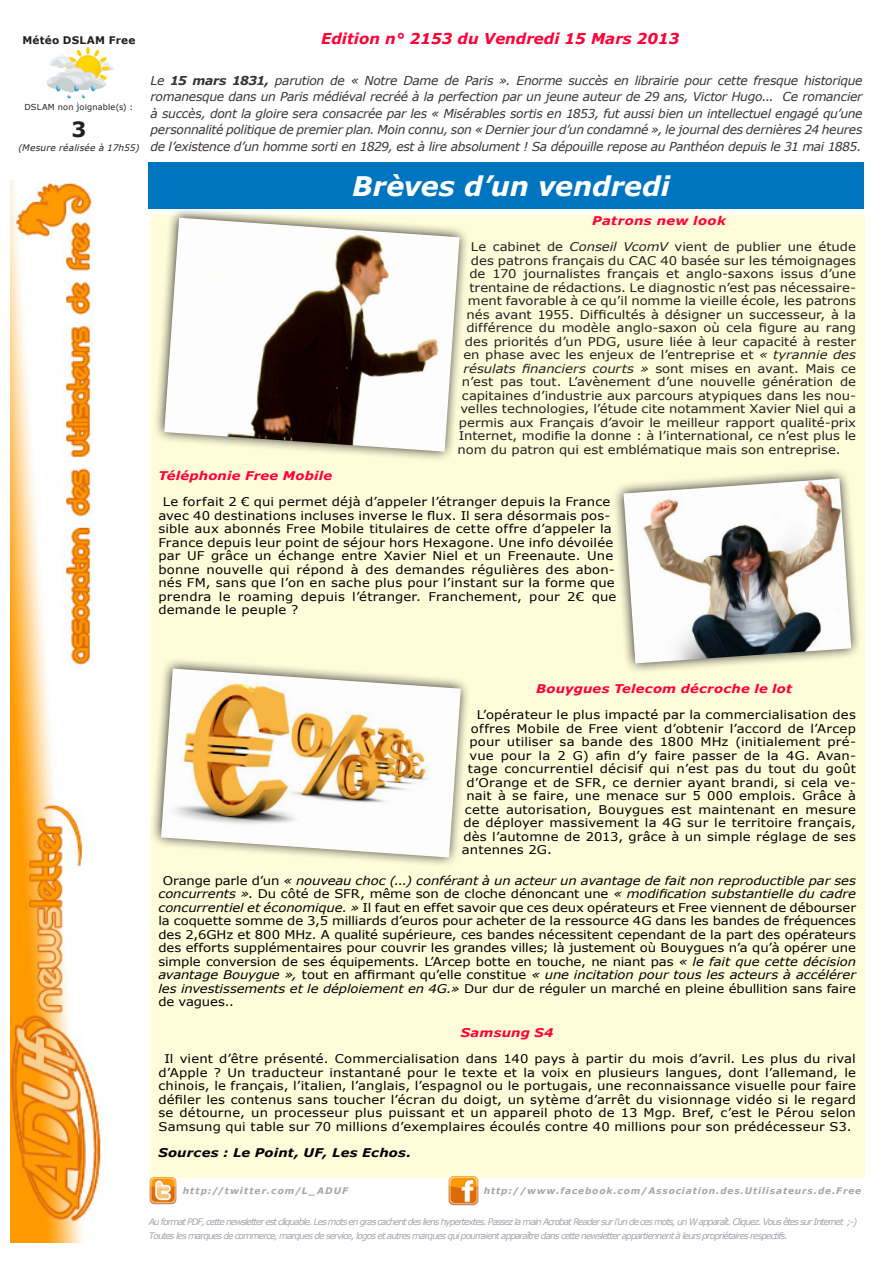
<style>
.page{position:relative;width:893px;height:1263px;background:#fff}
.page>*{position:absolute;margin:0;border:0;box-sizing:border-box;transform-origin:0 0}
.t1{font:italic 700 27px "Verdana";letter-spacing:-.01em;color:#fff}
.t2{font:700 21px "Verdana";color:#231f20}
.t3{font:italic 700 15px "Verdana";color:#ff0038}
.t4{font:italic 12.3px/16.5px "Verdana";letter-spacing:-.025em;color:#393436;text-align:justify}
.t5{font:12px/13.5px "Verdana";letter-spacing:.01em;color:#000;scale:1.1 1}
.t6{font:12px "Verdana";letter-spacing:-.005em;color:#231f20;scale:1.1 1}
.t7{font:italic 700 12px "Verdana";letter-spacing:.015em;color:#ff0038;scale:1.1 1}
.t8{font:italic 12px "Verdana";color:#231f20;scale:1.1 1}
.t9{font:italic 700 12px "Verdana";letter-spacing:.01em;color:#000;scale:1.1 1}
.t10{font:700 10.5px "Verdana";letter-spacing:.025em;color:#231f20}
.t11{font:italic 9px "Verdana";letter-spacing:-.1em;color:#a8a3ac}
.t12{font:italic 700 9px "Verdana";letter-spacing:.1em;color:#a8a3ac}
.t13{font:italic 700 9px "Verdana";letter-spacing:.125em;color:#a8a3ac}
.t14{font:italic 9px "Verdana";letter-spacing:.02em;color:#231f20}
.t15{font:8.25px "Verdana";letter-spacing:.02em;color:#231f20}
.s1{font-weight:700}
.s2{font-style:italic}
.s3{font-style:normal}
</style>
<div class="page">
<div style="left:150px;top:216px;width:714px;height:962px;background:#fffcda"></div>
<img style="left:11px;top:181px;width:90px;height:1062px">
<img style="left:149px;top:1177px;width:28px;height:28px">
<img style="left:449px;top:1177px;width:29px;height:29px">
<div style="left:148px;top:162px;width:715px;height:46px;background:#0075bf"></div>
<img style="left:47px;top:47px;width:67px;height:56px">
<svg style="left:152px;top:208px;width:320px;height:251px"></svg>
<img style="left:164px;top:218px;width:296px;height:234px">
<svg style="left:615px;top:470px;width:244px;height:201px"></svg>
<img style="left:623px;top:478px;width:228px;height:185px">
<svg style="left:153px;top:660px;width:315px;height:205px"></svg>
<img style="left:161px;top:668px;width:300px;height:189px">
<p class="t10" style="left:22px;top:33px;width:114px">Météo DSLAM Free</p>
<p class="t15" style="left:24px;top:102px;width:110px">DSLAM non joignable(s) :</p>
<p class="t2" style="left:71px;top:115px;width:16px">3</p>
<p class="t14" style="left:18px;top:141px;width:123px">(Mesure réalisée à 17h55)</p>
<p class="t3" style="left:321px;top:28px;width:360px">Edition n° 2153 du Vendredi 15 Mars 2013</p>
<p class="t4" style="left:151px;top:72px;width:713px">Le <span class="s1">15 mars 1831,</span> parution de « Notre Dame de Paris ». Enorme succès en librairie pour cette fresque historique romanesque dans un Paris médiéval recréé à la perfection par un jeune auteur de 29 ans, Victor Hugo... Ce romancier à succès, dont la gloire sera consacrée par les « Misérables sortis en 1853, fut aussi bien un intellectuel engagé qu’une personnalité politique de premier plan. Moin connu, son « Dernier jour d’un condamné », le journal des dernières 24 heures de l’existence d’un homme sorti en 1829, est à lire absolument ! Sa dépouille repose au Panthéon depuis le 31 mai 1885.</p>
<p class="t1" style="left:352px;top:167px;width:319px">Brèves d’un vendredi</p>
<p class="t7" style="left:592px;top:212px;width:123px">Patrons new look</p>
<p class="t6" style="left:471px;top:239px;width:352px">Le cabinet de <span class="s2">Conseil VcomV</span> vient de publier une étude</p>
<p class="t6" style="left:471px;top:252px;width:352px">des patrons français du CAC 40 basée sur les témoignages</p>
<p class="t6" style="left:469px;top:266px;width:353px">de 170 journalistes français et anglo-saxons issus d’une</p>
<p class="t6" style="left:469px;top:279px;width:353px">trentaine de rédactions. Le diagnostic n’est pas nécessaire-</p>
<p class="t6" style="left:468px;top:293px;width:354px">ment favorable à ce qu’il nomme la vieille école, les patrons</p>
<p class="t6" style="left:466px;top:306px;width:356px">nés avant 1955. Difficultés à désigner un successeur, à la</p>
<p class="t6" style="left:466px;top:320px;width:356px">différence du modèle anglo-saxon où cela figure au rang</p>
<p class="t6" style="left:465px;top:333px;width:357px">des priorités d’un PDG, usure liée à leur capacité à rester</p>
<p class="t6" style="left:463px;top:347px;width:358px">en phase avec les enjeux de l’entreprise et <span class="s2">« tyrannie des</span></p>
<p class="t8" style="left:463px;top:360px;width:358px">résulats financiers courts » <span class="s3">sont mises en avant. Mais ce</span></p>
<p class="t6" style="left:462px;top:374px;width:360px">n’est pas tout. L’avènement d’une nouvelle génération de</p>
<p class="t6" style="left:462px;top:387px;width:360px">capitaines d’industrie aux parcours atypiques dans les nou-</p>
<p class="t6" style="left:460px;top:401px;width:361px">velles technologies, l’étude cite notamment Xavier Niel qui a</p>
<p class="t6" style="left:459px;top:414px;width:363px">permis aux Français d’avoir le meilleur rapport qualité-prix</p>
<p class="t6" style="left:459px;top:428px;width:363px">Internet, modifie la donne : à l’international, ce n’est plus le</p>
<p class="t6" style="left:457px;top:441px;width:350px">nom du patron qui est emblématique mais son entreprise.</p>
<p class="t7" style="left:158px;top:467px;width:159px">Téléphonie Free Mobile</p>
<p class="t5" style="left:158px;top:495px;width:418px;text-indent:4px">Le forfait 2 € qui permet déjà d’appeler l’étranger depuis la France avec 40 destinations incluses inverse le flux. Il sera désormais pos&shy;sible aux abonnés Free Mobile titulaires de cette offre d’appeler la France depuis leur point de séjour hors Hexagone. Une info dévoilée par UF grâce un échange entre Xavier Niel et un Freenaute. Une bonne nouvelle qui répond à des demandes régulières des abon&shy;nés FM, sans que l’on en sache plus pour l’instant sur la forme que prendra le roaming depuis l’étranger. Franchement, pour 2€ que demande le peuple ?</p>
<p class="t7" style="left:536px;top:680px;width:234px">Bouygues Telecom décroche le lot</p>
<p class="t5" style="left:477px;top:708px;width:346px">L’opérateur le plus impacté par la commercialisation des</p>
<p class="t5" style="left:471px;top:722px;width:352px">offres Mobile de Free vient d’obtenir l’accord de l’Arcep</p>
<p class="t5" style="left:469px;top:735px;width:353px">pour utiliser sa bande des 1800 MHz (initialement pré-</p>
<p class="t5" style="left:469px;top:749px;width:353px">vue pour la 2 G) afin d’y faire passer de la 4G. Avan-</p>
<p class="t5" style="left:468px;top:762px;width:354px">tage concurrentiel décisif qui n’est pas du tout du goût</p>
<p class="t5" style="left:466px;top:776px;width:356px">d’Orange et de SFR, ce dernier ayant brandi, si cela ve-</p>
<p class="t5" style="left:466px;top:789px;width:356px">nait à se faire, une menace sur 5 000 emplois. Grâce à</p>
<p class="t5" style="left:465px;top:803px;width:357px">cette autorisation, Bouygues est maintenant en mesure</p>
<p class="t5" style="left:463px;top:816px;width:358px">de déployer massivement la 4G sur le territoire français,</p>
<p class="t5" style="left:463px;top:830px;width:358px">dès l’automne de 2013, grâce à un simple réglage de ses</p>
<p class="t5" style="left:462px;top:843px;width:83px">antennes 2G.</p>
<p class="t5" style="left:158px;top:874px;width:636px;text-align:justify;text-indent:4px">Orange parle d’un <span class="s2">« nouveau choc (...) conférant à un acteur un avantage de fait non reproductible par ses concurrents »</span>. Du côté de SFR, même son de cloche dénoncant une <span class="s2">« modification substantielle du cadre concurrentiel et économique. »</span> Il faut en effet savoir que ces deux opérateurs et Free viennent de débourser la coquette somme de 3,5 milliards d’euros pour acheter de la ressource 4G dans les bandes de fréquences des 2,6GHz et 800 MHz. A qualité supérieure, ces bandes nécessitent cependant de la part des opérateurs des efforts supplémentaires pour couvrir les grandes villes; là justement où Bouygues n’a qu’à opérer une simple conversion de ses équipements. L’Arcep botte en touche, ne niant pas <span class="s2">« le fait que cette décision avantage Bouygue »,</span> tout en affirmant qu’elle constitue <span class="s2">« une incitation pour tous les acteurs à accélérer les investissements et le déploiement en 4G.»</span> Dur dur de réguler un marché en pleine ébullition sans faire de vagues..</p>
<p class="t7" style="left:461px;top:1024px;width:86px">Samsung S4</p>
<p class="t5" style="left:158px;top:1052px;width:636px;text-align:center">Il vient d’être présenté. Commercialisation dans 140 pays à partir du mois d’avril. Les plus du rival d’Apple ? Un traducteur instantané pour le texte et la voix en plusieurs langues, dont l’allemand, le chinois, le français, l’italien, l’anglais, l’espagnol ou le portugais, une reconnaissance visuelle pour faire défiler les contenus sans toucher l’écran du doigt, un sytème d’arrêt du visionnage vidéo si le regard se détourne, un processeur plus puissant et un appareil photo de 13 Mgp. Bref, c’est le Pérou selon Samsung qui table sur 70 millions d’exemplaires écoulés contre 40 millions pour son prédécesseur S3.</p>
<p class="t9" style="left:158px;top:1144px;width:231px">Sources : Le Point, UF, Les Echos.</p>
<p class="t13" style="left:183px;top:1184px;width:167px">http://twitter.com/L_ADUF</p>
<p class="t12" style="left:484px;top:1184px;width:379px">http://www.facebook.com/Association.des.Utilisateurs.de.Free</p>
<p class="t11" style="left:149px;top:1216px;width:710px">Au format PDF, cette newsletter est cliquable. Les mots en gras cachent des liens hypertextes. Passez la main Acrobat Reader sur l’un de ces mots, un W apparaît. Cliquez. Vous êtes sur Internet ;-)</p>
<p class="t11" style="left:149px;top:1229px;width:641px">Toutes les marques de commerce, marques de service, logos et autres marques qui pourraient apparaître dans cette newsletter appartiennent à leurs propriétaires respectifs.</p>
</div>
